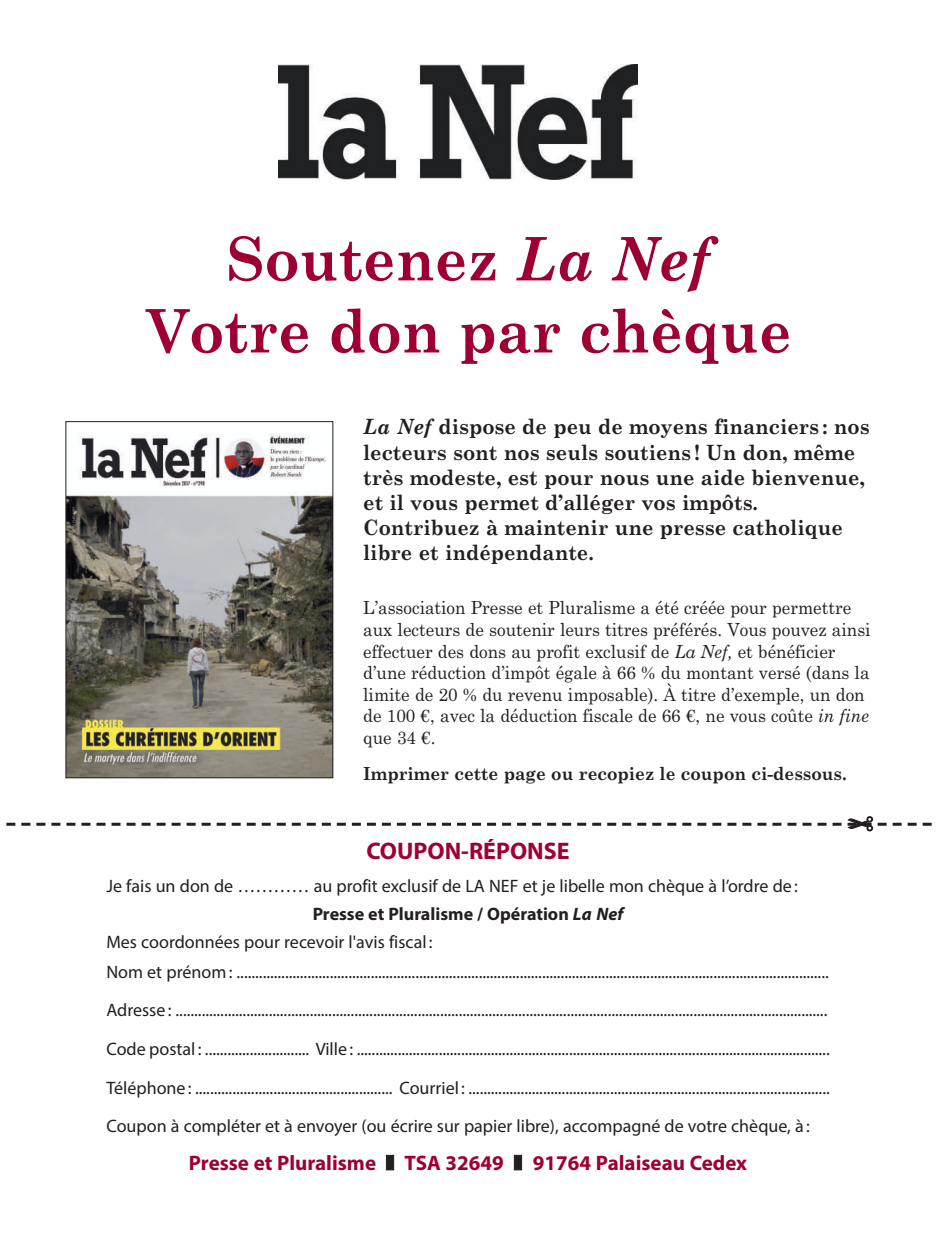
<style>
.page{position:relative;width:936px;height:1234px;background:#fff}
.page>*{position:absolute;margin:0;border:0;box-sizing:border-box;transform-origin:0 0}
.t1{font:700 60px/72px "Century Schoolbook";color:#9e0131;text-align:center;scale:.95 1}
.t2{font:700 24px "Myriad Pro";color:#9e0131}
.t3{font:700 21px/25.2px "Century Schoolbook";color:#231f20;scale:.95 1}
.t4{font:700 21px "Myriad Pro";color:#9e0131}
.t5{font:18px/38.5px "Myriad Pro";color:#231f20}
.t6{font:18px/21.6px "Century Schoolbook";color:#231f20;scale:.95 1}
.t7{font:700 18px "Century Schoolbook";color:#231f20;scale:.95 1}
.t8{font:700 18px "Myriad Pro";color:#231f20}
.s1{font-style:italic}
</style>
<div class="page">
<img style="left:67px;top:433px;width:264px;height:343px">
<div style="left:65px;top:421px;width:268px;height:357px;border:1px solid #231f20"></div>
<img style="left:279px;top:64px;width:358px;height:116px">
<svg style="left:6px;top:822px;width:925px;height:4px"></svg>
<h1 class="t1" style="left:146px;top:224px;width:681px">Soutenez <span class="s1">La Nef<br></span>Votre don par chèque</h1>
<p class="t3" style="left:363px;top:414px;width:534px"><span class="s1">La Nef</span> dispose de peu de moyens financiers : nos lecteurs sont nos seuls soutiens ! Un don, même très modeste, est pour nous une aide bienvenue, et il vous permet d’alléger vos impôts.<br>Contribuez à maintenir une presse catholique libre et indépendante.</p>
<p class="t6" style="left:363px;top:597px;width:535px">L’association Presse et Pluralisme a été créée pour permettre aux lecteurs de soutenir leurs titres préférés. Vous pouvez ainsi effectuer des dons au profit exclusif de <span class="s1">La Nef,</span> et bénéficier d’une réduction d’impôt égale à 66 % du montant versé (dans la limite de 20 % du revenu imposable). À titre d’exemple, un don de 100 €, avec la déduction fiscale de 66 €, ne vous coûte <span class="s1">in fine </span>que 34 €.</p>
<p class="t7" style="left:363px;top:763px;width:510px">Imprimer cette page ou recopiez le coupon ci-dessous.</p>
<h2 class="t2" style="left:366px;top:841px;width:205px">COUPON-RÉPONSE</h2>
<p class="t5" style="left:106px;top:867px;width:693px">Je fais un don de ………… au profit exclusif de LA NEF et je libelle mon chèque à l’ordre de :</p>
<p class="t8" style="left:312px;top:906px;width:312px">Presse et Pluralisme / Opération <span class="s1">La Nef</span></p>
<p class="t5" style="left:106px;top:923px;width:328px">Mes coordonnées pour recevoir l'avis fiscal :</p>
<p class="t5" style="left:106px;top:953px;width:725px">Nom et prénom: ...............................................................................................................................................................<br>Adresse : ...............................................................................................................................................................................<br>Code postal : ............................ Ville : ...............................................................................................................................<br>Téléphone : ..................................................... Courriel : .................................................................................................<br>Coupon à compléter et à envoyer (ou écrire sur papier libre), accompagné de votre chèque, à :</p>
<p class="t4" style="left:189px;top:1154px;width:189px">Presse et Pluralisme</p>
<p class="t4" style="left:404px;top:1154px;width:101px">TSA 32649</p>
<p class="t4" style="left:533px;top:1154px;width:216px">91764 Palaiseau Cedex</p>
</div>
